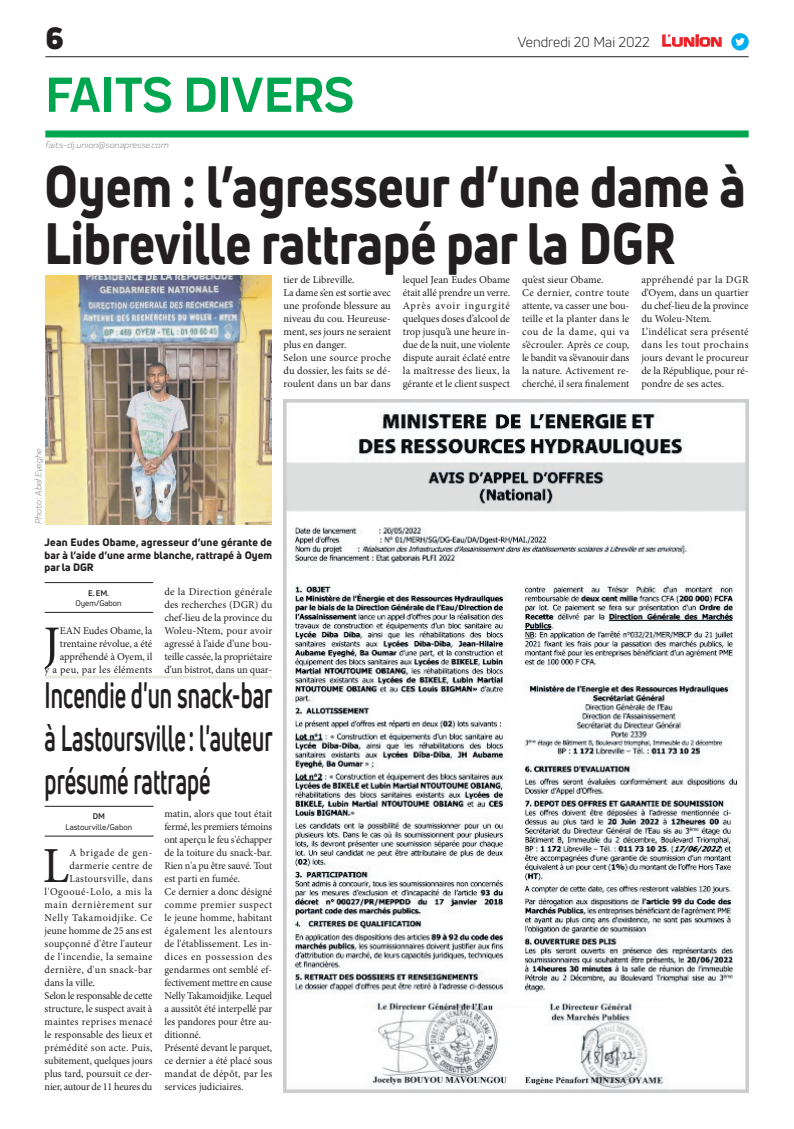
<style>
.page{position:relative;width:794px;height:1129px;background:#fff}
.page>*{position:absolute;margin:0;border:0;box-sizing:border-box;transform-origin:0 0}
.t1{font:800 57px/57px "Uni Neue";color:#231f20;scale:.86 1}
.t2{font:700 51px "Praktika";color:#00a54f}
.t3{font:50.5px "Minion Pro";color:#231f20}
.t4{font:700 36px/43.2px "Uni Neue";color:#231f20;text-align:justify;scale:.61 1}
.t5{font:900 30px "Uni Neue";color:#231f20}
.t6{font:14px "Uni Neue";color:#231f20}
.t7{font:10.5px/13px "Minion Pro";color:#231f20}
.t8{font:800 10.5px/12.6px "Uni Neue";letter-spacing:.005em;color:#231f20;text-align:justify}
.t9{font:10.5px "Minion Pro";letter-spacing:.03em;color:#231f20}
.t10{font:10.5px "Minion Pro";letter-spacing:.055em;color:#231f20}
.t11{font:10.5px "Minion Pro";letter-spacing:-.025em;color:#231f20}
.t12{font:10.5px "Minion Pro";letter-spacing:-.02em;color:#231f20}
.t13{font:10.5px "Minion Pro";letter-spacing:.02em;color:#231f20}
.t14{font:10.5px "Minion Pro";letter-spacing:.05em;color:#231f20}
.t15{font:10.5px "Minion Pro";letter-spacing:.06em;color:#231f20}
.t16{font:10.5px "Minion Pro";letter-spacing:.04em;color:#231f20}
.t17{font:italic 9px "Praktika";color:#818386}
.t18{font:8px "Uni Neue";color:#231f20}
.t19{font:700 8px "Uni Neue";color:#231f20}
.s1{font-family:"Eurostile";font-weight:600;font-size:14.9px;color:#ee1d23}
.s2{font-family:"Eurostile";font-weight:600;font-size:11.4px;color:#ee1d23}
</style>
<div class="page">
<div style="left:45px;top:130px;width:703px;height:7px;background:#00a54f"></div>
<hr style="left:45px;top:56px;width:703px;height:1px;background:#231f20">
<svg style="left:662px;top:34px;width:60px;height:13px"></svg>
<div style="left:731px;top:33px;width:17px;height:18px;background:#00aeef;border-radius:50%"></div>
<svg style="left:735px;top:38px;width:10px;height:8px"></svg>
<img style="left:283px;top:400px;width:465px;height:691px">
<hr style="left:45px;top:611px;width:108px;height:1px;background:#231f20">
<hr style="left:45px;top:582px;width:108px;height:1px;background:#231f20">
<img style="left:45px;top:275px;width:226px;height:249px">
<hr style="left:45px;top:835px;width:109px;height:1px;background:#231f20">
<hr style="left:45px;top:806px;width:109px;height:1px;background:#231f20">
<hr style="left:45px;top:675px;width:227px;height:3px;background:#e7e8e2">
<h3 class="t5" style="left:45px;top:17px;width:20px">6</h3>
<h2 class="t2" style="left:45px;top:54px;width:310px">FAITS DIVERS</h2>
<p class="t17" style="left:45px;top:139px;width:125px">faits-dj.union@sonapresse.com</p>
<h3 class="t6" style="left:518px;top:33px;width:206px">Vendredi 20 Mai 2022 <span class="s1">L</span><span class="s2">UNION</span></h3>
<h1 class="t1" style="left:45px;top:157px;width:816px">Oyem : l’agresseur d’une dame à<br>Libreville rattrapé par la DGR</h1>
<p class="t7" style="left:283px;top:273px;width:109px">tier de Libreville.<br>La dame s’en est sortie avec une profonde blessure au niveau du cou. Heureuse&shy;ment, ses jours ne seraient plus en danger.<br>Selon une source proche du dossier, les faits se dé&shy;roulent dans un bar dans</p>
<p class="t7" style="left:403px;top:273px;width:109px;text-align:justify">lequel Jean Eudes Obame était allé prendre un verre.<br>Après avoir ingurgité quelques doses d’alcool de trop jusqu’à une heure in&shy;due de la nuit, une violente dispute aurait éclaté entre la maîtresse des lieux, la gérante et le client suspect</p>
<p class="t7" style="left:522px;top:273px;width:109px">qu’est sieur Obame.<br>Ce dernier, contre toute attente, va casser une bou&shy;teille et la planter dans le cou de la dame, qui va s’écrouler. Après ce coup, le bandit va s’évanouir dans la nature. Activement re&shy;cherché, il sera finalement</p>
<p class="t7" style="left:641px;top:273px;width:109px">appréhendé par la DGR d’Oyem, dans un quartier du chef-lieu de la province du Woleu-Ntem.<br>L’indélicat sera présenté dans les tout prochains jours devant le procureur de la République, pour ré&shy;pondre de ses actes.</p>
<p class="t17" style="left:32px;top:524px;width:77px;rotate:-90deg">Photo : Abel Eyeghe</p>
<p class="t8" style="left:45px;top:536px;width:229px">Jean Eudes Obame, agresseur d’une gérante de bar à l’aide d’une arme blanche, rattrapé à Oyem par la DGR</p>
<p class="t19" style="left:88px;top:587px;width:22px">E. EM.</p>
<p class="t18" style="left:75px;top:598px;width:48px">Oyem/Gabon</p>
<p class="t7" style="left:45px;top:624px;width:109px;text-align:right">EAN Eudes Obame, la trentaine révolue, a été appréhendé à Oyem, il<br>y a peu, par les éléments</p>
<h3 class="t3" style="left:43px;top:610px;width:18px">J</h3>
<p class="t7" style="left:164px;top:585px;width:109px;text-align:justify">de la Direction générale des recherches (DGR) du chef-lieu de la province du Woleu-Ntem, pour avoir agressé à l’aide d’une bou&shy;teille cassée, la propriétaire d’un bistrot, dans un quar-</p>
<h3 class="t4" style="left:45px;top:672px;width:375px">Incendie d'un snack-bar à Lastoursville: l'auteur présumé rattrapé</h3>
<p class="t19" style="left:93px;top:811px;width:14px">DM</p>
<p class="t18" style="left:66px;top:821px;width:68px">Lastourville/Gabon</p>
<p class="t7" style="left:164px;top:806px;width:109px">matin, alors que tout était fermé, les premiers témoins ont aperçu le feu s'échapper de la toiture du snack-bar.<br>Rien n'a pu être sauvé. Tout est parti en fumée.<br>Ce dernier a donc désigné comme premier suspect le jeune homme, habitant également les alentours de l'établissement. Les in&shy;dices en possession des gendarmes ont semblé ef&shy;fectivement mettre en cause<br>Nelly Takamoidjike. Lequel a aussitôt été interpellé par les pandores pour être au&shy;ditionné.<br>Présenté devant le parquet, ce dernier a été placé sous mandat de dépôt, par les services judiciaires.</p>
<h3 class="t3" style="left:43px;top:831px;width:28px">L</h3>
<p class="t10" style="left:69px;top:845px;width:85px">A brigade de gen-</p>
<p class="t9" style="left:69px;top:858px;width:85px">darmerie centre de</p>
<p class="t16" style="left:69px;top:871px;width:85px">Lastoursville, dans</p>
<p class="t10" style="left:45px;top:884px;width:109px">l'Ogooué-Lolo, a mis la</p>
<p class="t15" style="left:45px;top:897px;width:109px">main dernièrement sur</p>
<p class="t14" style="left:45px;top:910px;width:109px">Nelly Takamoidjike. Ce</p>
<p class="t7" style="left:45px;top:923px;width:109px">jeune homme de 25 ans est</p>
<p class="t7" style="left:45px;top:936px;width:109px">soupçonné d'être l'auteur</p>
<p class="t9" style="left:45px;top:949px;width:109px">de l'incendie, la semaine</p>
<p class="t9" style="left:45px;top:962px;width:109px">dernière, d'un snack-bar</p>
<p class="t7" style="left:45px;top:975px;width:52px">dans la ville.</p>
<p class="t11" style="left:45px;top:988px;width:109px">Selon le responsable de cette</p>
<p class="t7" style="left:45px;top:1001px;width:109px">structure, le suspect avait à</p>
<p class="t9" style="left:45px;top:1014px;width:109px">maintes reprises menacé</p>
<p class="t7" style="left:45px;top:1027px;width:109px">le responsable des lieux et</p>
<p class="t13" style="left:45px;top:1040px;width:109px">prémédité son acte. Puis,</p>
<p class="t7" style="left:45px;top:1053px;width:109px">subitement, quelques jours</p>
<p class="t7" style="left:45px;top:1066px;width:109px">plus tard, poursuit ce der-</p>
<p class="t12" style="left:45px;top:1079px;width:109px">nier, autour de 11 heures du</p>
</div>
